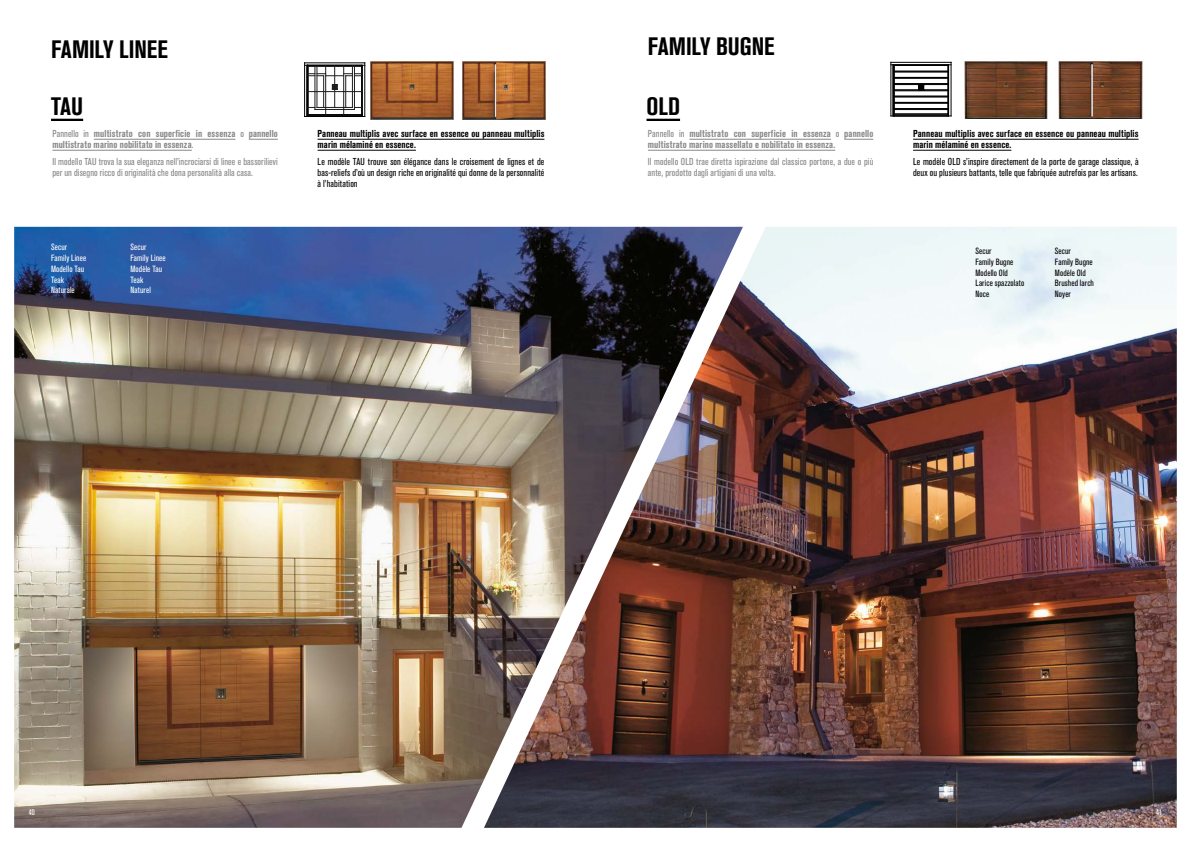
<style>
.page{position:relative;width:1191px;height:842px;background:#fff}
.page>*{position:absolute;margin:0;border:0;box-sizing:border-box;transform-origin:0 0}
.t1{font:700 condensed 25px "Akzidenz Grotesk BQ";letter-spacing:-.005em;color:#000}
.t2{font:condensed 10px/11px "Akzidenz Grotesk BQ";letter-spacing:.01em;color:#000}
.t3{font:condensed 10px/11px "Akzidenz Grotesk BQ";letter-spacing:.01em;color:#878787}
.t4{font:700 condensed 10px/11px "Akzidenz Grotesk BQ";letter-spacing:.01em;color:#878787}
.t5{font:700 condensed 10px/11px "Akzidenz Grotesk BQ";letter-spacing:.01em;color:#000}
.t6{font:condensed 9px/10.8px "Akzidenz Grotesk BQ";letter-spacing:.01em;color:#000}
.t7{font:condensed 9px/10.8px "Akzidenz Grotesk BQ";letter-spacing:.01em;color:#fff}
.t8{font:condensed 8px "Akzidenz Grotesk BQ";color:#fff}
.s1{font-weight:400}
</style>
<div class="page">
<img style="left:743px;top:227px;width:433px;height:601px">
<img style="left:14px;top:227px;width:729px;height:601px">
<img style="left:964px;top:61px;width:84px;height:57px">
<img style="left:1058px;top:61px;width:85px;height:57px">
<hr style="left:689px;top:139px;width:142px;height:1px;background:#878787">
<svg style="left:844px;top:139px;width:29px;height:1px"></svg>
<hr style="left:648px;top:150px;width:187px;height:1px;background:#878787">
<hr style="left:913px;top:139px;width:225px;height:1px;background:#000">
<hr style="left:913px;top:150px;width:98px;height:1px;background:#000">
<hr style="left:646px;top:119px;width:34px;height:2px;background:#000">
<hr style="left:94px;top:139px;width:141px;height:1px;background:#878787">
<svg style="left:249px;top:139px;width:29px;height:1px"></svg>
<hr style="left:52px;top:150px;width:140px;height:1px;background:#878787">
<hr style="left:317px;top:139px;width:227px;height:1px;background:#000">
<hr style="left:317px;top:150px;width:99px;height:1px;background:#000">
<hr style="left:51px;top:119px;width:32px;height:2px;background:#000">
<img style="left:370px;top:61px;width:84px;height:58px">
<img style="left:462px;top:61px;width:84px;height:58px">
<hr style="left:890px;top:62px;width:1px;height:54px;background:#000">
<hr style="left:951px;top:62px;width:1px;height:54px;background:#000">
<hr style="left:891px;top:62px;width:60px;height:1px;background:#000">
<hr style="left:948px;top:65px;width:1px;height:51px;background:#000">
<hr style="left:891px;top:65px;width:60px;height:1px;background:#000">
<hr style="left:893px;top:65px;width:1px;height:51px;background:#000">
<hr style="left:894px;top:114px;width:54px;height:1px;background:#000">
<hr style="left:894px;top:115px;width:54px;height:1px;background:#000">
<hr style="left:891px;top:116px;width:60px;height:1px;background:#000">
<hr style="left:894px;top:71px;width:54px;height:1px;background:#000">
<hr style="left:894px;top:72px;width:54px;height:1px;background:#000">
<hr style="left:894px;top:77px;width:54px;height:1px;background:#000">
<hr style="left:894px;top:78px;width:54px;height:1px;background:#000">
<hr style="left:894px;top:83px;width:54px;height:1px;background:#000">
<hr style="left:894px;top:84px;width:54px;height:1px;background:#000">
<hr style="left:894px;top:90px;width:54px;height:1px;background:#000">
<hr style="left:894px;top:91px;width:54px;height:1px;background:#000">
<hr style="left:894px;top:96px;width:54px;height:1px;background:#000">
<hr style="left:894px;top:97px;width:54px;height:1px;background:#000">
<hr style="left:894px;top:102px;width:54px;height:1px;background:#000">
<hr style="left:894px;top:103px;width:54px;height:1px;background:#000">
<hr style="left:894px;top:108px;width:54px;height:1px;background:#000">
<hr style="left:894px;top:109px;width:54px;height:1px;background:#000">
<svg style="left:918px;top:85px;width:6px;height:5px"></svg>
<hr style="left:304px;top:63px;width:1px;height:53px;background:#000">
<hr style="left:364px;top:63px;width:1px;height:53px;background:#000">
<hr style="left:304px;top:63px;width:61px;height:1px;background:#000">
<hr style="left:304px;top:65px;width:61px;height:1px;background:#000">
<hr style="left:304px;top:116px;width:61px;height:1px;background:#000">
<svg style="left:307px;top:65px;width:56px;height:51px"></svg>
<h1 class="t1" style="left:51px;top:35px;width:118px">FAMILY LINEE</h1>
<h1 class="t1" style="left:648px;top:32px;width:128px">FAMILY BUGNE</h1>
<h1 class="t1" style="left:51px;top:92px;width:34px">TAU</h1>
<h1 class="t1" style="left:646px;top:92px;width:35px">OLD</h1>
<p class="t4" style="left:52px;top:128px;width:227px"><span class="s1">Pannello in</span> multistrato con superficie in essenza <span class="s1">o</span> pannello multistrato marino nobilitato in essenza<span class="s1">.</span></p>
<p class="t3" style="left:52px;top:156px;width:227px">Il modello TAU trova la sua eleganza nell’incrociarsi di linee e bassorilievi per un disegno ricco di originalità che dona personalità alla casa.</p>
<p class="t5" style="left:317px;top:128px;width:228px">Panneau multiplis avec surface en essence ou panneau multiplis marin mélaminé en essence.</p>
<p class="t2" style="left:317px;top:156px;width:228px;text-align:justify">Le modèle TAU trouve son élégance dans le croisement de lignes et de bas-reliefs d’où un design riche en originalité qui donne de la personnalité à l’habitation</p>
<p class="t4" style="left:648px;top:128px;width:227px"><span class="s1">Pannello in</span> multistrato con superficie in essenza <span class="s1">o</span> pannello multistrato marino massellato e nobilitato in essenza.</p>
<p class="t3" style="left:648px;top:156px;width:227px">Il modello OLD trae diretta ispirazione dal classico portone, a due o più ante, prodotto dagli artigiani di una volta.</p>
<p class="t5" style="left:913px;top:128px;width:227px">Panneau multiplis avec surface en essence ou panneau multiplis marin mélaminé en essence.</p>
<p class="t2" style="left:913px;top:156px;width:227px">Le modèle OLD s’inspire directement de la porte de garage classique, à deux ou plusieurs battants, telle que fabriquée autrefois par les artisans.</p>
<p class="t7" style="left:51px;top:242px;width:37px">Secur<br>Family Linee<br>Modello Tau<br>Teak<br>Naturale</p>
<p class="t7" style="left:130px;top:242px;width:37px">Secur<br>Family Linee<br>Modèle Tau<br>Teak<br>Naturel</p>
<p class="t6" style="left:975px;top:246px;width:50px">Secur<br>Family Bugne<br>Modello Old<br>Larice spazzolato<br>Noce</p>
<p class="t6" style="left:1054px;top:246px;width:41px">Secur<br>Family Bugne<br>Modèle Old<br>Brushed larch<br>Noyer</p>
<p class="t8" style="left:29px;top:808px;width:8px">40</p>
<p class="t8" style="left:1156px;top:808px;width:7px">41</p>
</div>
